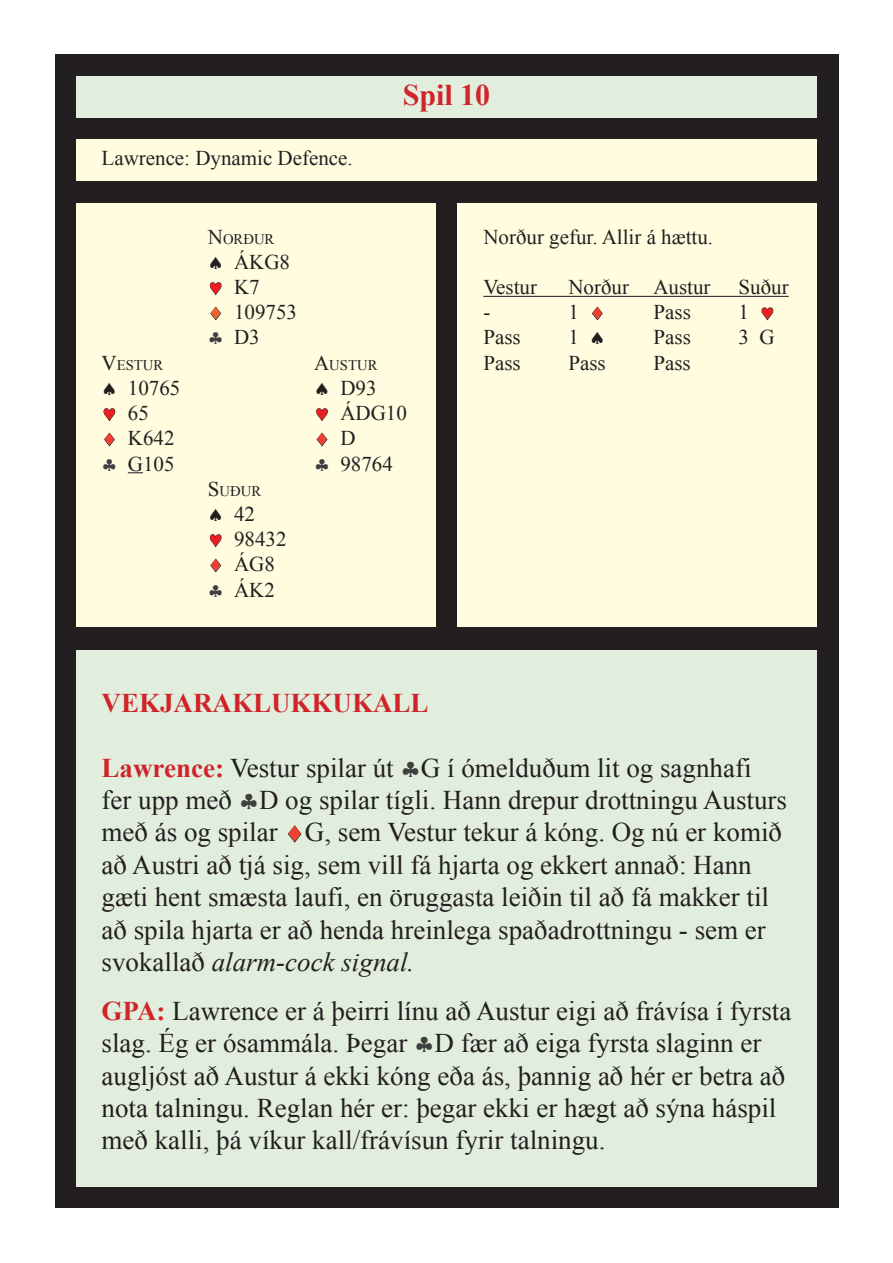
<style>
.page{position:relative;width:893px;height:1263px;background:#fff}
.page>*{position:absolute;margin:0;border:0;box-sizing:border-box;transform-origin:0 0}
.t1{font:700 30px "Times New Roman";color:#d1232a}
.t2{font:27px/32.4px "Times New Roman";color:#231f20}
.t3{font:700 27px "Times New Roman";color:#d1232a}
.t4{font:21px/25.2px "Times New Roman";color:#231f20}
.t5{font:14.7px "Times New Roman";color:#231f20}
.s1{font-size:21px}
.s2{color:#ee1d23}
.s3{color:#f16130}
.s4{color:#3f3f40}
.s5{color:#ef3f2f}
.s6{font-weight:700;color:#d1232a}
.s7{font-style:italic}
</style>
<div class="page">
<div style="left:55px;top:55px;width:783px;height:1153px;background:#231f20"></div>
<div style="left:76px;top:204px;width:359px;height:423px;background:#fffce0"></div>
<svg style="left:128px;top:472px;width:15px;height:1px"></svg>
<svg style="left:209px;top:282px;width:13px;height:14px"></svg>
<svg style="left:210px;top:306px;width:11px;height:15px"></svg>
<svg style="left:103px;top:408px;width:13px;height:14px"></svg>
<svg style="left:316px;top:408px;width:12px;height:13px"></svg>
<svg style="left:104px;top:432px;width:11px;height:15px"></svg>
<svg style="left:316px;top:432px;width:12px;height:15px"></svg>
<svg style="left:209px;top:534px;width:13px;height:14px"></svg>
<svg style="left:210px;top:558px;width:11px;height:15px"></svg>
<div style="left:458px;top:204px;width:359px;height:423px;background:#fffce0"></div>
<hr style="left:483px;top:296px;width:306px;height:1px;background:#231f20">
<svg style="left:592px;top:306px;width:11px;height:15px"></svg>
<svg style="left:761px;top:307px;width:13px;height:14px"></svg>
<div style="left:76px;top:76px;width:741px;height:41px;background:#e1eedd"></div>
<div style="left:76px;top:140px;width:741px;height:41px;background:#fffce0"></div>
<div style="left:76px;top:650px;width:741px;height:537px;background:#e1eedd"></div>
<svg style="left:288px;top:825px;width:14px;height:18px"></svg>
<p class="t4" style="left:102px;top:145px;width:253px">Lawrence: Dynamic Defence.</p>
<p class="t1" style="left:403px;top:74px;width:89px">Spil 10</p>
<p class="t5" style="left:208px;top:229px;width:68px"><span class="s1">N</span>ORÐUR</p>
<p class="t4" style="left:208px;top:249px;width:91px">♠ ÁKG8 <span class="s2">♥</span> K7<br><span class="s3">♦</span> 109753 <span class="s4">♣</span> D3</p>
<p class="t5" style="left:102px;top:355px;width:63px"><span class="s1">V</span>ESTUR</p>
<p class="t5" style="left:314px;top:355px;width:65px"><span class="s1">A</span>USTUR</p>
<p class="t4" style="left:102px;top:375px;width:80px">♠ 10765</p>
<p class="t4" style="left:314px;top:375px;width:64px">♠ D93</p>
<p class="t4" style="left:102px;top:400px;width:49px"><span class="s2">♥</span> 65</p>
<p class="t4" style="left:314px;top:400px;width:94px"><span class="s2">♥</span> ÁDG10</p>
<p class="t4" style="left:102px;top:425px;width:74px"><span class="s5">♦</span> K642</p>
<p class="t4" style="left:314px;top:425px;width:43px"><span class="s5">♦</span> D</p>
<p class="t4" style="left:102px;top:450px;width:74px"><span class="s4">♣</span> G105</p>
<p class="t4" style="left:314px;top:450px;width:80px"><span class="s4">♣</span> 98764</p>
<p class="t5" style="left:208px;top:481px;width:55px"><span class="s1">S</span>UÐUR</p>
<p class="t4" style="left:208px;top:501px;width:80px">♠ 42<br><span class="s2">♥</span> 98432 <span class="s5">♦</span> ÁG8 <span class="s4">♣</span> ÁK2</p>
<p class="t3" style="left:102px;top:684px;width:329px">VEKJARAKLUKKUKALL</p>
<p class="t4" style="left:483px;top:224px;width:231px">Norður gefur. Allir á hættu.</p>
<p class="t4" style="left:483px;top:274px;width:55px">Vestur</p>
<p class="t4" style="left:568px;top:274px;width:144px">Norður Austur</p>
<p class="t4" style="left:738px;top:274px;width:52px">Suður</p>
<p class="t4" style="left:483px;top:299px;width:8px">-</p>
<p class="t4" style="left:568px;top:299px;width:38px">1 <span class="s5">♦</span></p>
<p class="t4" style="left:653px;top:299px;width:39px">Pass</p>
<p class="t4" style="left:738px;top:299px;width:38px">1 <span class="s2">♥</span></p>
<p class="t4" style="left:483px;top:324px;width:39px">Pass</p>
<p class="t4" style="left:568px;top:324px;width:38px">1 ♠</p>
<p class="t4" style="left:653px;top:324px;width:39px">Pass</p>
<p class="t4" style="left:738px;top:324px;width:38px">3 G</p>
<p class="t4" style="left:483px;top:350px;width:39px">Pass</p>
<p class="t4" style="left:568px;top:350px;width:39px">Pass</p>
<p class="t4" style="left:653px;top:350px;width:39px">Pass</p>
<p class="t2" style="left:102px;top:751px;width:687px"><span class="s6">Lawrence:</span> Vestur spilar út <span class="s4">♣</span>G í ómelduðum lit og sagnhafi fer upp með <span class="s4">♣</span>D og spilar tígli. Hann drepur drottningu Austurs með ás og spilar <span class="s5">♦</span>G, sem Vestur tekur á kóng. Og nú er komið að Austri að tjá sig, sem vill fá hjarta og ekkert annað: Hann gæti hent smæsta laufi, en öruggasta leiðin til að fá makker til að spila hjarta er að henda hreinlega spaðadrottningu - sem er svokallað <span class="s7">alarm-cock signal.</span></p>
<p class="t2" style="left:102px;top:994px;width:691px"><span class="s6">GPA:</span> Lawrence er á þeirri línu að Austur eigi að frávísa í fyrsta slag. Ég er ósammála. Þegar <span class="s4">♣</span>D fær að eiga fyrsta slaginn er augljóst að Austur á ekki kóng eða ás, þannig að hér er betra að nota talningu. Reglan hér er: þegar ekki er hægt að sýna háspil með kalli, þá víkur kall/frávísun fyrir talningu.</p>
</div>
